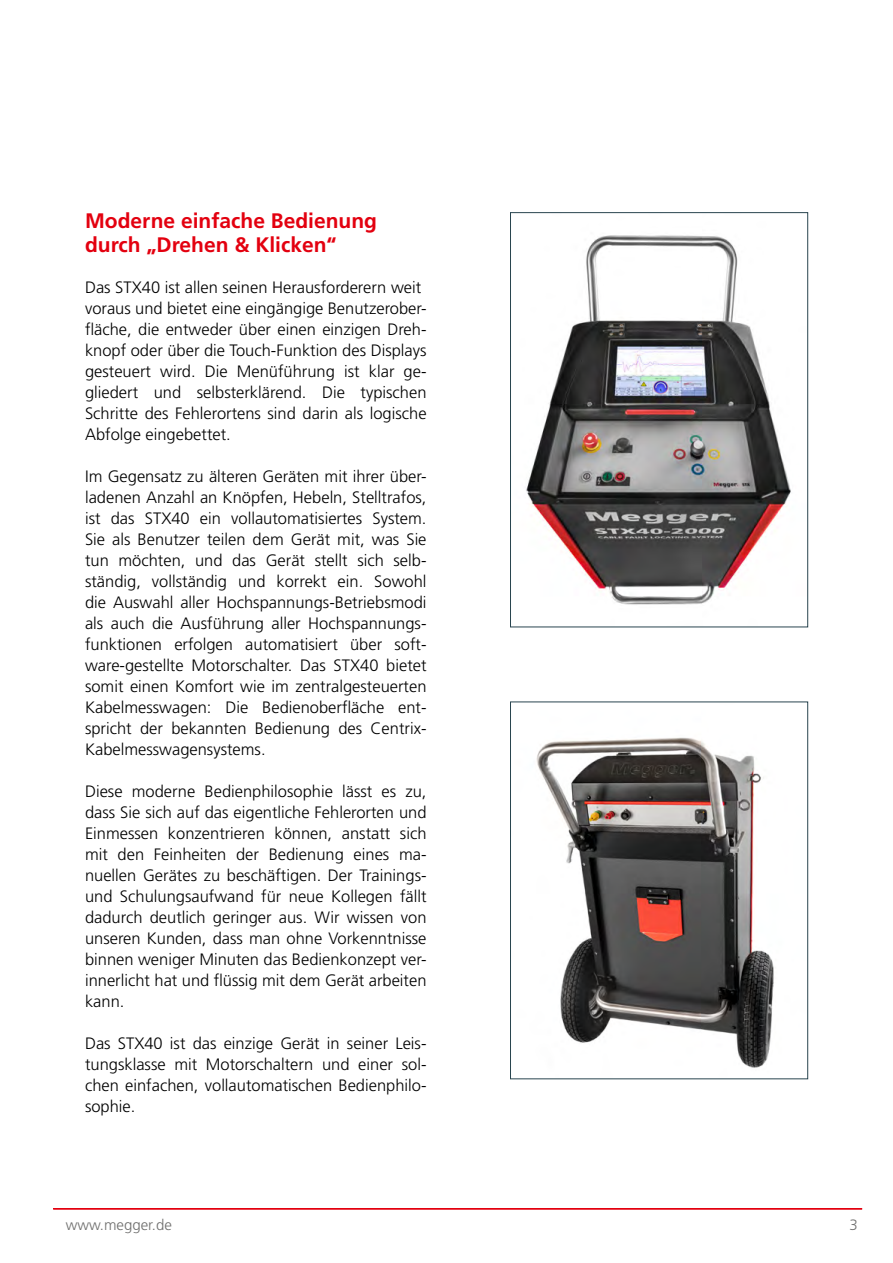
<style>
.page{position:relative;width:893px;height:1263px;background:#fff}
.page>*{position:absolute;margin:0;border:0;box-sizing:border-box;transform-origin:0 0}
.t1{font:700 21px/24px "Frutiger LT Pro";color:#e3000f}
.t2{font:300 16.5px/21px "Frutiger LT Pro";color:#000;text-align:justify}
.t3{font:300 15px "Frutiger LT Pro";color:#6f6f6e}
</style>
<div class="page">
<hr style="left:53px;top:1208px;width:809px;height:1px;background:#e3000f">
<img style="left:536px;top:737px;width:238px;height:331px">
<div style="left:510px;top:702px;width:298px;height:377px;border:1px solid #29454f"></div>
<img style="left:526px;top:235px;width:265px;height:370px">
<div style="left:510px;top:212px;width:298px;height:415px;border:1px solid #29454f"></div>
<p class="t1" style="left:85px;top:209px;width:294px">Moderne einfache Bedienung durch „Drehen &amp; Klicken“</p>
<p class="t2" style="left:85px;top:277px;width:343px;text-align:left">Das STX40 ist allen seinen Herausforderern weit voraus und bietet eine eingängige Benutzerober&shy;fläche, die entweder über einen einzigen Dreh&shy;knopf oder über die Touch-Funktion des Displays gesteuert wird. Die Menüführung ist klar ge&shy;gliedert und selbsterklärend. Die typischen Schritte des Fehlerortens sind darin als logische Abfolge eingebettet.</p>
<p class="t2" style="left:85px;top:466px;width:343px">Im Gegensatz zu älteren Geräten mit ihrer über&shy;ladenen Anzahl an Knöpfen, Hebeln, Stelltrafos, ist das STX40 ein vollautomatisiertes System.<br>Sie als Benutzer teilen dem Gerät mit, was Sie tun möchten, und das Gerät stellt sich selb&shy;ständig, vollständig und korrekt ein. Sowohl die Auswahl aller Hochspannungs-Betriebsmodi als auch die Ausführung aller Hochspannungs&shy;funktionen erfolgen automatisiert über soft&shy;ware-gestellte Motorschalter. Das STX40 bietet somit einen Komfort wie im zentralgesteuerten Kabelmesswagen: Die Bedienoberfläche ent&shy;spricht der bekannten Bedienung des Centrix-Kabelmesswagensystems.</p>
<p class="t2" style="left:85px;top:781px;width:343px">Diese moderne Bedienphilosophie lässt es zu, dass Sie sich auf das eigentliche Fehlerorten und Einmessen konzentrieren können, anstatt sich mit den Feinheiten der Bedienung eines ma&shy;nuellen Gerätes zu beschäftigen. Der Trainings&shy;und Schulungsaufwand für neue Kollegen fällt dadurch deutlich geringer aus. Wir wissen von unseren Kunden, dass man ohne Vorkenntnisse binnen weniger Minuten das Bedienkonzept ver&shy;innerlicht hat und flüssig mit dem Gerät arbeiten kann.</p>
<p class="t2" style="left:85px;top:1033px;width:343px">Das STX40 ist das einzige Gerät in seiner Leis&shy;tungsklasse mit Motorschaltern und einer sol&shy;chen einfachen, vollautomatischen Bedienphilo&shy;sophie.</p>
<p class="t3" style="left:66px;top:1216px;width:108px">www.megger.de</p>
<p class="t3" style="left:849px;top:1216px;width:10px">3</p>
</div>
